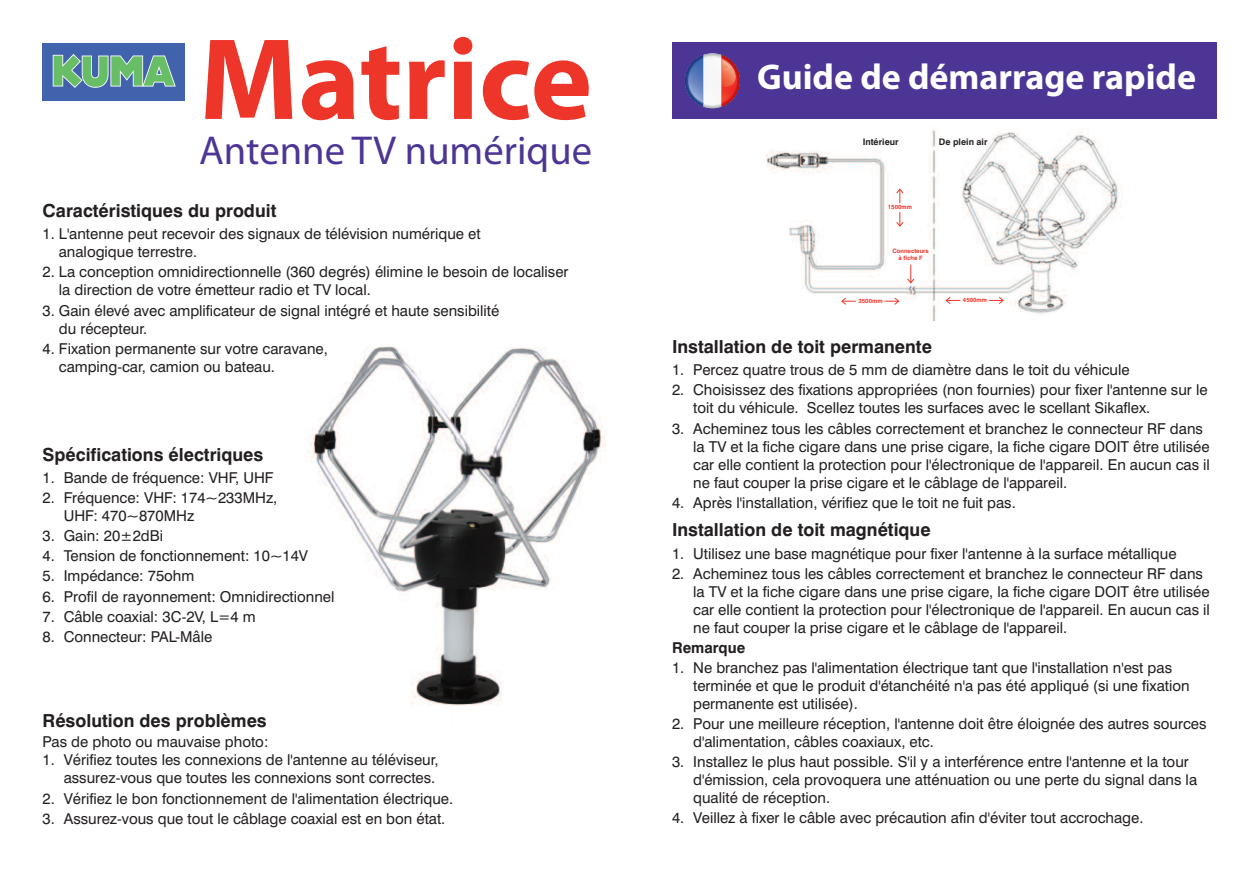
<style>
.page{position:relative;width:1259px;height:893px;background:#fff}
.page>*{position:absolute;margin:0;border:0;box-sizing:border-box;transform-origin:0 0}
.t1{font:700 117px "Myriad Pro";color:#ee3529}
.t2{font:40.5px "Myriad Pro";color:#4d3595}
.t3{font:700 36px "Myriad Pro";color:#fff}
.t4{font:700 18px "Swiss 721 BT";color:#231f20}
.t5{font:15px/18px "Swiss 721 BT";color:#231f20}
.t6{font:700 15px "Swiss 721 BT";color:#231f20}
.t7{font:700 9px "Swiss 721 BT";color:#231f20}
.t8{font:700 6px/6.8px "Swiss 721 BT";color:#ee3529;text-align:center}
</style>
<div class="page">
<img style="left:306px;top:346px;width:299px;height:360px">
<div style="left:672px;top:43px;width:544px;height:76px;background:#4d3595"></div>
<div style="left:43px;top:43px;width:141px;height:57px;background:#4163ae"></div>
<svg style="left:53px;top:54px;width:123px;height:34px"></svg>
<svg style="left:721px;top:54px;width:19px;height:41px"></svg>
<svg style="left:685px;top:55px;width:18px;height:38px"></svg>
<img style="left:721px;top:63px;width:15px;height:24px">
<img style="left:688px;top:84px;width:15px;height:10px">
<img style="left:721px;top:87px;width:15px;height:7px">
<svg style="left:727px;top:62px;width:4px;height:4px"></svg>
<img style="left:688px;top:94px;width:15px;height:13px">
<img style="left:703px;top:53px;width:18px;height:55px">
<img style="left:721px;top:94px;width:15px;height:13px">
<img style="left:734px;top:64px;width:5px;height:26px">
<img style="left:766px;top:128px;width:356px;height:193px">
<svg style="left:906px;top:265px;width:9px;height:19px"></svg>
<svg style="left:895px;top:212px;width:9px;height:15px"></svg>
<svg style="left:895px;top:188px;width:9px;height:15px"></svg>
<svg style="left:884px;top:297px;width:15px;height:8px"></svg>
<svg style="left:840px;top:297px;width:16px;height:8px"></svg>
<svg style="left:989px;top:296px;width:15px;height:9px"></svg>
<svg style="left:945px;top:296px;width:15px;height:9px"></svg>
<h1 class="t1" style="left:199px;top:36px;width:394px">Matrice</h1>
<h2 class="t2" style="left:199px;top:135px;width:394px">Antenne TV numérique</h2>
<p class="t4" style="left:43px;top:204px;width:235px">Caractéristiques du produit</p>
<p class="t5" style="left:59px;top:226px;width:423px;text-indent:-16px">1. L'antenne peut recevoir des signaux de télévision numérique et analogique terrestre.</p>
<p class="t5" style="left:59px;top:265px;width:511px;text-indent:-16px">2. La conception omnidirectionnelle (360 degrés) élimine le besoin de localiser la direction de votre émetteur radio et TV local.</p>
<p class="t5" style="left:59px;top:303px;width:442px;text-indent:-16px">3. Gain élevé avec amplificateur de signal intégré et haute sensibilité du récepteur.</p>
<p class="t5" style="left:59px;top:341px;width:270px;text-indent:-16px">4. Fixation permanente sur votre caravane, camping-car, camion ou bateau.</p>
<p class="t4" style="left:43px;top:448px;width:222px">Spécifications électriques</p>
<p class="t5" style="left:43px;top:470px;width:232px">1. Bande de fréquence: VHF, UHF</p>
<p class="t5" style="left:64px;top:490px;width:215px;text-indent:-21px">2. Fréquence: VHF: 174~233MHz,<br>UHF: 470~870MHz</p>
<p class="t5" style="left:43px;top:528px;width:122px">3. Gain: 20±2dBi</p>
<p class="t5" style="left:43px;top:548px;width:267px">4. Tension de fonctionnement: 10~14V</p>
<p class="t5" style="left:43px;top:569px;width:153px">5. Impédance: 75ohm</p>
<p class="t5" style="left:43px;top:589px;width:293px">6. Profil de rayonnement: Omnidirectionnel</p>
<p class="t5" style="left:43px;top:609px;width:215px">7. Câble coaxial: 3C-2V, L=4 m</p>
<p class="t5" style="left:43px;top:629px;width:171px">8. Connecteur: PAL-Mâle</p>
<p class="t4" style="left:43px;top:714px;width:226px">Résolution des problèmes</p>
<p class="t5" style="left:43px;top:735px;width:227px">Pas de photo ou mauvaise photo:</p>
<p class="t5" style="left:43px;top:753px;width:397px;text-align:right">1. Vérifiez toutes les connexions de l'antenne au téléviseur, assurez-vous que toutes les connexions sont correctes.</p>
<p class="t5" style="left:43px;top:791px;width:412px">2. Vérifiez le bon fonctionnement de l'alimentation électrique.</p>
<p class="t5" style="left:43px;top:811px;width:404px">3. Assurez-vous que tout le câblage coaxial est en bon état.</p>
<h3 class="t3" style="left:757px;top:64px;width:440px">Guide de démarrage rapide</h3>
<p class="t7" style="left:862px;top:139px;width:37px">Intérieur</p>
<p class="t7" style="left:939px;top:139px;width:50px">De plein air</p>
<p class="t8" style="left:888px;top:205px;width:26px">1500mm</p>
<p class="t8" style="left:892px;top:248px;width:38px">Connecteurs à fiche F</p>
<p class="t8" style="left:858px;top:298px;width:26px">3500mm</p>
<p class="t8" style="left:963px;top:297px;width:26px">4500mm</p>
<p class="t4" style="left:672px;top:340px;width:261px">Installation de toit permanente</p>
<p class="t5" style="left:672px;top:363px;width:459px">1. Percez quatre trous de 5 mm de diamètre dans le toit du véhicule</p>
<p class="t5" style="left:693px;top:383px;width:516px;text-indent:-21px">2. Choisissez des fixations appropriées (non fournies) pour fixer l'antenne sur le toit du véhicule. Scellez toutes les surfaces avec le scellant Sikaflex.</p>
<p class="t5" style="left:693px;top:421px;width:518px;text-indent:-21px">3. Acheminez tous les câbles correctement et branchez le connecteur RF dans la TV et la fiche cigare dans une prise cigare, la fiche cigare DOIT être utilisée car elle contient la protection pour l'électronique de l'appareil. En aucun cas il ne faut couper la prise cigare et le câblage de l'appareil.</p>
<p class="t5" style="left:672px;top:495px;width:345px">4. Après l'installation, vérifiez que le toit ne fuit pas.</p>
<p class="t4" style="left:672px;top:523px;width:260px">Installation de toit magnétique</p>
<p class="t5" style="left:672px;top:546px;width:506px">1. Utilisez une base magnétique pour fixer l'antenne à la surface métallique</p>
<p class="t5" style="left:693px;top:566px;width:518px;text-indent:-21px">2. Acheminez tous les câbles correctement et branchez le connecteur RF dans la TV et la fiche cigare dans une prise cigare, la fiche cigare DOIT être utilisée car elle contient la protection pour l'électronique de l'appareil. En aucun cas il ne faut couper la prise cigare et le câblage de l'appareil.</p>
<p class="t6" style="left:672px;top:642px;width:75px">Remarque</p>
<p class="t5" style="left:693px;top:660px;width:498px;text-indent:-21px">1. Ne branchez pas l'alimentation électrique tant que l'installation n'est pas terminée et que le produit d'étanchéité n'a pas été appliqué (si une fixation permanente est utilisée).</p>
<p class="t5" style="left:693px;top:716px;width:515px;text-indent:-21px">2. Pour une meilleure réception, l'antenne doit être éloignée des autres sources d'alimentation, câbles coaxiaux, etc.</p>
<p class="t5" style="left:693px;top:754px;width:505px;text-indent:-21px">3. Installez le plus haut possible. S'il y a interférence entre l'antenne et la tour d'émission, cela provoquera une atténuation ou une perte du signal dans la qualité de réception.</p>
<p class="t5" style="left:672px;top:811px;width:473px">4. Veillez à fixer le câble avec précaution afin d'éviter tout accrochage.</p>
</div>
